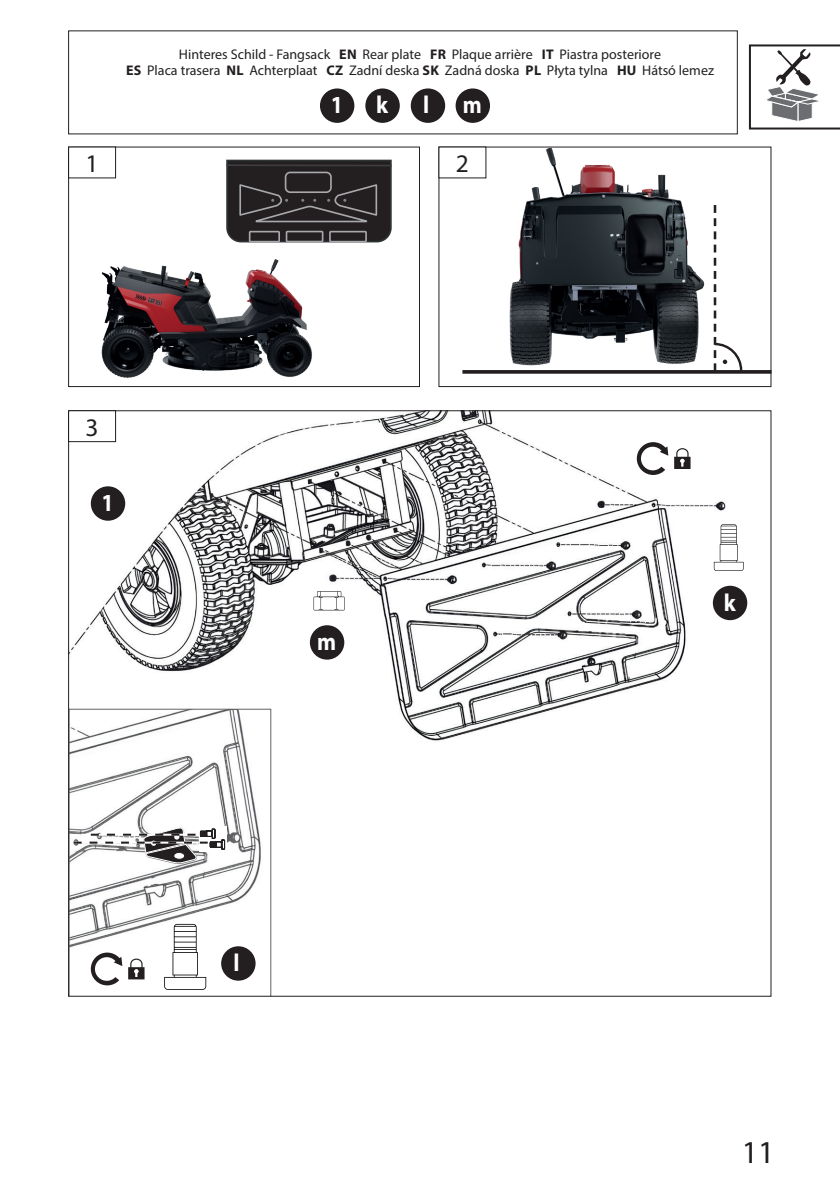
<style>
.page{position:relative;width:840px;height:1191px;background:#fff}
.page>*{position:absolute;margin:0;border:0;box-sizing:border-box;transform-origin:0 0}
.t1{font:32px "Myriad Pro";color:#231f20}
.t2{font:25.4px "Myriad Pro";color:#231f20}
.t3{font:700 24.6px "Myriad Pro";color:#fff;scale:.9 1}
.t4{font:14px/16.8px "Myriad Pro";color:#231f20;text-align:center}
.s1{font-weight:700;color:#fff}
.s2{color:#fff}
</style>
<div class="page">
<svg style="left:748px;top:44px;width:91px;height:85px"></svg>
<img style="left:101px;top:259px;width:211px;height:119px">
<div style="left:68px;top:146px;width:352px;height:241px;border:1px solid #231f20"></div>
<img style="left:70px;top:412px;width:678px;height:360px">
<img style="left:452px;top:148px;width:253px;height:218px">
<div style="left:438px;top:146px;width:333px;height:241px;border:1px solid #231f20"></div>
<div style="left:68px;top:146px;width:48px;height:32px;border:1px solid #231f20"></div>
<div style="left:69px;top:411px;width:46px;height:30px;background:#fff"></div>
<div style="left:68px;top:410px;width:48px;height:32px;border:1px solid #231f20"></div>
<div style="left:438px;top:147px;width:47px;height:31px;background:#fff"></div>
<div style="left:365px;top:88px;width:34px;height:35px;background:#231f20;border-radius:50%"></div>
<div style="left:320px;top:88px;width:34px;height:35px;background:#231f20;border-radius:50%"></div>
<div style="left:410px;top:88px;width:35px;height:35px;background:#231f20;border-radius:50%"></div>
<div style="left:455px;top:88px;width:34px;height:35px;background:#231f20;border-radius:50%"></div>
<svg style="left:462px;top:370px;width:309px;height:4px"></svg>
<svg style="left:712px;top:205px;width:31px;height:168px"></svg>
<svg style="left:713px;top:524px;width:30px;height:47px"></svg>
<svg style="left:313px;top:591px;width:31px;height:19px"></svg>
<svg style="left:226px;top:159px;width:166px;height:84px"></svg>
<div style="left:712px;top:586px;width:34px;height:34px;background:#231f20;border-radius:50%"></div>
<div style="left:310px;top:625px;width:34px;height:34px;background:#231f20;border-radius:50%"></div>
<img style="left:71px;top:710px;width:198px;height:280px">
<svg style="left:225px;top:826px;width:1px;height:25px"></svg>
<svg style="left:74px;top:826px;width:151px;height:38px"></svg>
<div style="left:221px;top:946px;width:34px;height:34px;background:#231f20;border-radius:50%"></div>
<svg style="left:164px;top:924px;width:42px;height:65px"></svg>
<div style="left:91px;top:486px;width:34px;height:35px;background:#231f20;border-radius:50%"></div>
<div style="left:634px;top:440px;width:58px;height:37px;background:#fff"></div>
<svg style="left:636px;top:442px;width:54px;height:33px"></svg>
<div style="left:89px;top:950px;width:57px;height:37px;background:#fff"></div>
<svg style="left:128px;top:958px;width:16px;height:21px"></svg>
<svg style="left:91px;top:952px;width:31px;height:33px"></svg>
<h2 class="t2" style="left:85px;top:148px;width:15px">1</h2>
<p class="t4" style="left:126px;top:45px;width:589px">Hinteres Schild - Fangsack <span class="s1">EN</span> <span class="s2">Rear plate</span> <span class="s1">FR</span> Plaque arrière <span class="s1">IT</span> Piastra posteriore<br><span class="s1">ES</span> Placa trasera <span class="s1">NL</span> Achterplaat <span class="s1">CZ</span> Zadní deska <span class="s1">SK</span> Zadná doska <span class="s1">PL</span> Płyta tylna <span class="s1">HU</span> Hátsó lemez</p>
<h3 class="t3" style="left:330px;top:89px;width:15px">1</h3>
<h3 class="t3" style="left:376px;top:89px;width:15px">k</h3>
<h3 class="t3" style="left:423px;top:89px;width:8px">l</h3>
<h3 class="t3" style="left:462px;top:89px;width:23px">m</h3>
<h2 class="t2" style="left:455px;top:148px;width:15px">2</h2>
<h2 class="t2" style="left:85px;top:411px;width:15px">3</h2>
<h3 class="t3" style="left:102px;top:487px;width:15px">1</h3>
<h3 class="t3" style="left:317px;top:626px;width:23px">m</h3>
<h3 class="t3" style="left:723px;top:586px;width:15px">k</h3>
<h3 class="t3" style="left:233px;top:947px;width:8px">l</h3>
<h1 class="t1" style="left:741px;top:1132px;width:34px">11</h1>
</div>
